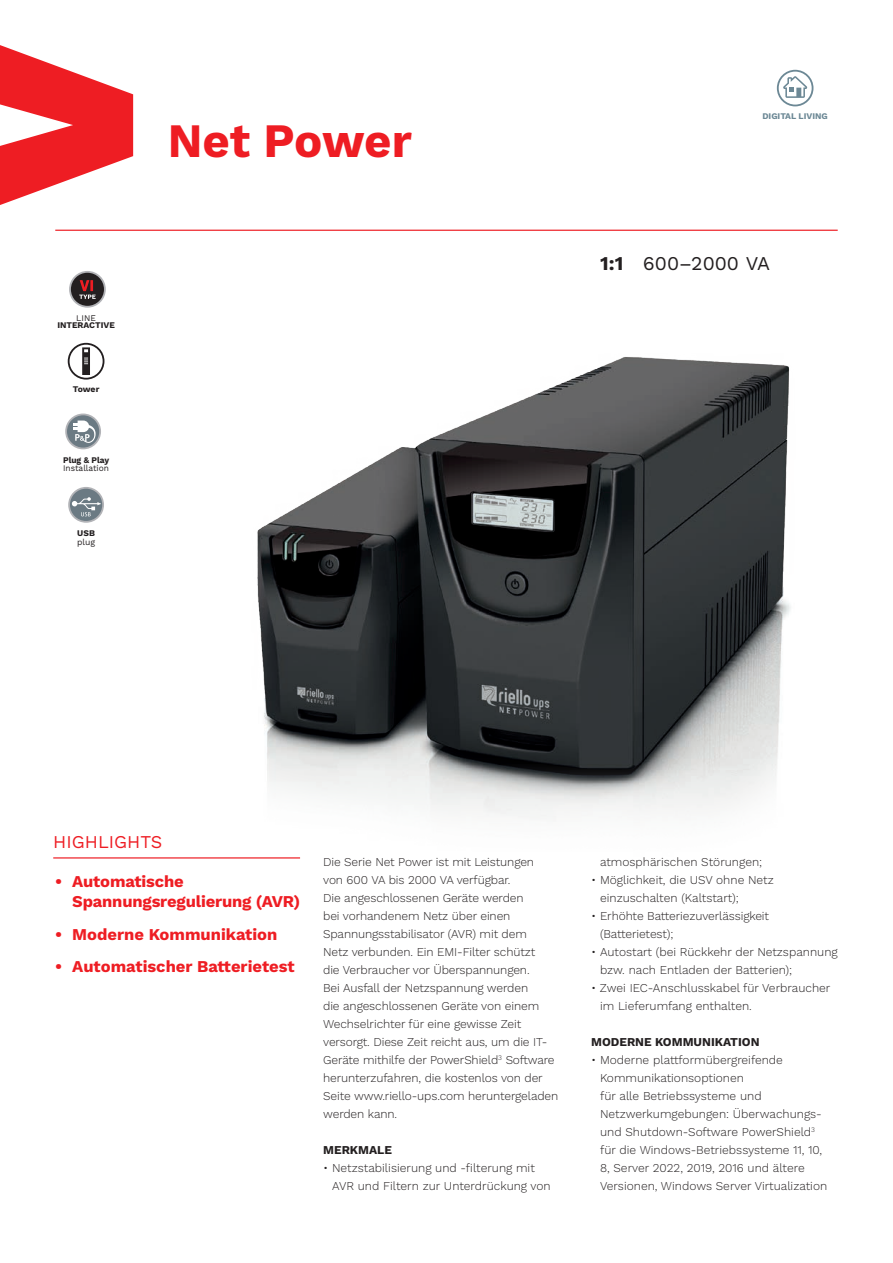
<style>
.page{position:relative;width:893px;height:1263px;background:#fff}
.page>*{position:absolute;margin:0;border:0;box-sizing:border-box;transform-origin:0 0}
.t1{font:700 48px "Work Sans";letter-spacing:-.01em;color:#ee1d23}
.t2{font:19.5px "Work Sans";color:#231f20}
.t3{font:18px "Work Sans";color:#ee1d23}
.t4{font:700 16.5px/19.8px "Work Sans";letter-spacing:-.01em;color:#ee1d23}
.t5{font:300 12px/18px "Work Sans";letter-spacing:-.01em;color:#231f20}
.t6{font:700 12px "Work Sans";color:#231f20}
.t7{font:8.7px/8.7px "Work Sans";color:#231f20}
.t8{font:700 8.7px/7.5px "Work Sans";color:#231f20;text-align:center}
.t9{font:700 8.7px "Work Sans";color:#6c8895}
.s1{font-weight:400}
.s2{font-weight:700}
</style>
<div class="page">
<svg style="left:0;top:45px;width:133px;height:160px"></svg>
<hr style="left:55px;top:230px;width:783px;height:1px;background:#ee1d23">
<hr style="left:53px;top:857px;width:247px;height:1px;background:#ee1d23">
<img style="left:219px;top:530px;width:572px;height:329px">
<img style="left:258px;top:357px;width:531px;height:413px">
<svg style="left:777px;top:70px;width:36px;height:36px"></svg>
<div style="left:779px;top:72px;width:33px;height:33px;background:#fff;border-radius:50%"></div>
<svg style="left:783px;top:76px;width:24px;height:22px"></svg>
<svg style="left:69px;top:271px;width:37px;height:37px"></svg>
<div style="left:71px;top:273px;width:33px;height:33px;background:#231f20;border-radius:50%"></div>
<svg style="left:79px;top:280px;width:17px;height:19px"></svg>
<svg style="left:68px;top:343px;width:36px;height:37px"></svg>
<svg style="left:65px;top:413px;width:36px;height:36px"></svg>
<div style="left:67px;top:415px;width:32px;height:33px;background:#6b7a83;border-radius:50%"></div>
<svg style="left:73px;top:420px;width:23px;height:23px"></svg>
<svg style="left:68px;top:487px;width:36px;height:36px"></svg>
<div style="left:70px;top:489px;width:32px;height:32px;background:#6b7a83;border-radius:50%"></div>
<svg style="left:72px;top:497px;width:29px;height:19px"></svg>
<p class="t1" style="left:168px;top:113px;width:245px">Net Power</p>
<p class="t8" style="left:57px;top:314px;width:59px"><span class="s1">LINE<br></span>INTERACTIVE</p>
<p class="t8" style="left:73px;top:386px;width:28px">Tower</p>
<p class="t7" style="left:63px;top:456px;width:48px"><span class="s2">Plug &amp; Play<br></span>Installation</p>
<p class="t7" style="left:77px;top:529px;width:20px"><span class="s2">USB </span>plug</p>
<p class="t9" style="left:762px;top:111px;width:67px">DIGITAL LIVING</p>
<p class="t2" style="left:600px;top:252px;width:171px"><span class="s2">1:1</span> 600–2000 VA</p>
<h3 class="t3" style="left:53px;top:831px;width:110px">HIGHLIGHTS</h3>
<p class="t4" style="left:72px;top:873px;width:230px;text-indent:-17px">• Automatische<br>Spannungsregulierung (AVR)</p>
<p class="t4" style="left:55px;top:925px;width:224px">• Moderne Kommunikation</p>
<p class="t4" style="left:55px;top:958px;width:241px">• Automatischer Batterietest</p>
<p class="t5" style="left:323px;top:853px;width:237px">Die Serie Net Power ist mit Leistungen<br>von 600 VA bis 2000 VA verfügbar.<br>Die angeschlossenen Geräte werden<br>bei vorhandenem Netz über einen Spannungsstabilisator (AVR) mit dem<br>Netz verbunden. Ein EMI-Filter schützt<br>die Verbraucher vor Überspannungen.<br>Bei Ausfall der Netzspannung werden<br>die angeschlossenen Geräte von einem Wechselrichter für eine gewisse Zeit versorgt. Diese Zeit reicht aus, um die IT-Geräte mithilfe der PowerShield<sup>3</sup> Software herunterzufahren, die kostenlos von der Seite www.riello-ups.com heruntergeladen werden kann.</p>
<p class="t6" style="left:323px;top:1143px;width:70px">MERKMALE</p>
<p class="t5" style="left:332px;top:1159px;width:220px;text-indent:-9px">• Netzstabilisierung und -filterung mit<br>AVR und Filtern zur Unterdrückung von</p>
<p class="t5" style="left:600px;top:853px;width:164px">atmosphärischen Störungen;</p>
<p class="t5" style="left:600px;top:871px;width:175px;text-indent:-9px">• Möglichkeit, die USV ohne Netz einzuschalten (Kaltstart);</p>
<p class="t5" style="left:600px;top:907px;width:171px;text-indent:-9px">• Erhöhte Batteriezuverlässigkeit (Batterietest);</p>
<p class="t5" style="left:600px;top:943px;width:239px;text-indent:-9px">• Autostart (bei Rückkehr der Netzspannung bzw. nach Entladen der Batterien);</p>
<p class="t5" style="left:600px;top:979px;width:232px;text-indent:-9px">• Zwei IEC-Anschlusskabel für Verbraucher im Lieferumfang enthalten.</p>
<p class="t6" style="left:591px;top:1035px;width:170px">MODERNE KOMMUNIKATION</p>
<p class="t5" style="left:600px;top:1051px;width:229px;text-indent:-9px">• Moderne plattformübergreifende Kommunikationsoptionen<br>für alle Betriebssysteme und Netzwerkumgebungen: Überwachungs&shy;und Shutdown-Software PowerShield<sup>3 </sup>für die Windows-Betriebssysteme 11, 10, 8, Server 2022, 2019, 2016 und ältere Versionen, Windows Server Virtualization</p>
</div>
